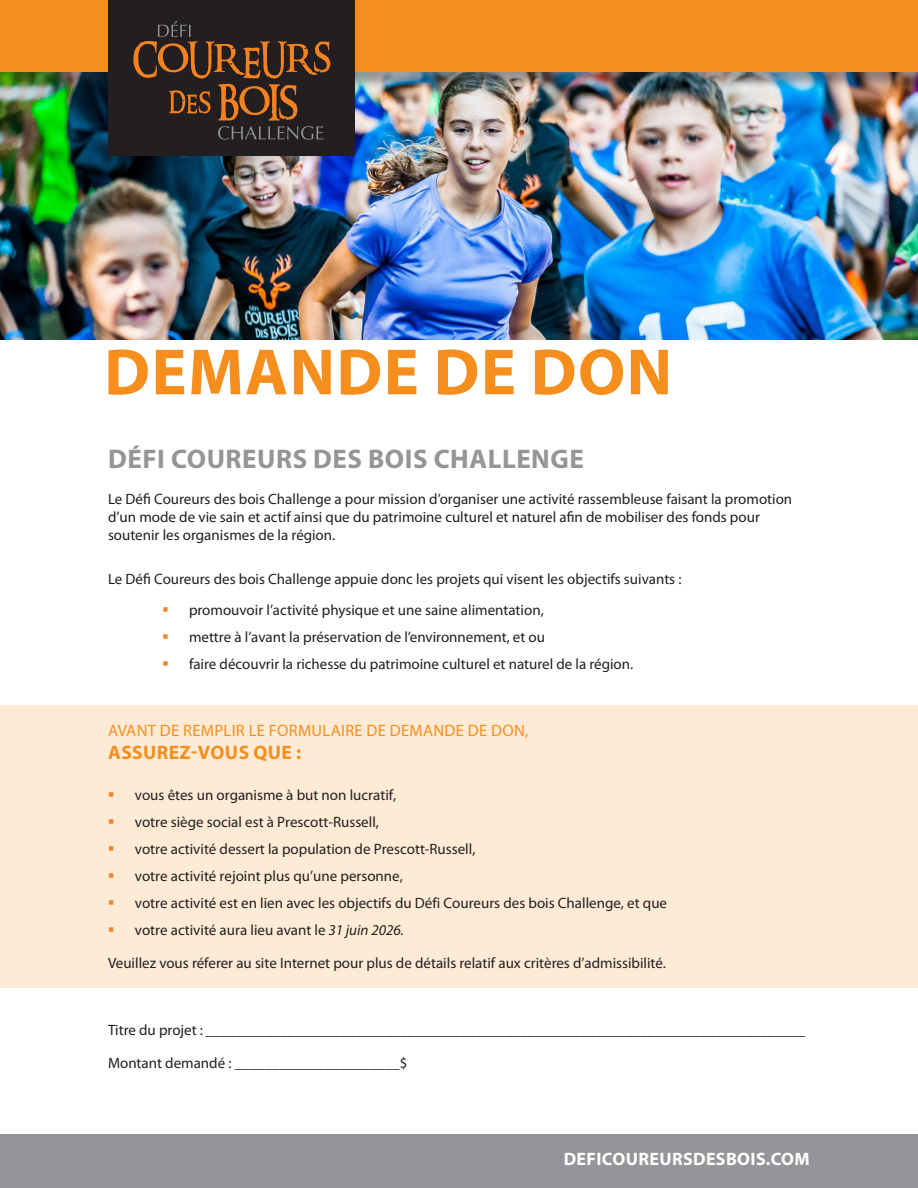
<style>
.page{position:relative;width:918px;height:1188px;background:#fff}
.page>*{position:absolute;margin:0;border:0;box-sizing:border-box;transform-origin:0 0}
.Body_text_2{font:700 66px "Myriad Pro";letter-spacing:.02em;color:#f68e1e}
.Subtitle{font:700 27px "Myriad Pro";letter-spacing:.02em;color:#939598}
.Subtitle-2{font:700 19.5px "Myriad Pro";letter-spacing:.02em;color:#f68e1e}
.Body_text_2-2{font:700 18px "Myriad Pro";letter-spacing:.02em;color:#fff}
.Subtitle-3{font:16.5px "Myriad Pro";letter-spacing:.02em;color:#f68e1e}
.Subtitle-4{font:15px/18px "Myriad Pro";color:#231f20}
.Body_formulaire{font:15px "Myriad Pro";color:#231f20}
.Bulleted_text{font:15px "Myriad Pro";color:#231f20}
.Body_text_2-3{font:15px "Myriad Pro";color:#231f20}
.s1{color:#f58427}
.s2{font-style:italic}
</style>
<div class="page">
<div style="left:0;top:706px;width:918px;height:282px;background:#feebd6"></div>
<img style="left:0;top:71px;width:918px;height:268px">
<div style="left:2px;top:2px;width:916px;height:88px;background:#231f20;opacity:.4"></div>
<div style="left:0;top:0;width:918px;height:71px;background:#f68e1e"></div>
<div style="left:108px;top:0;width:246px;height:156px;background:#231f20"></div>
<svg style="left:133px;top:21px;width:197px;height:119px"></svg>
<div style="left:0;top:1134px;width:918px;height:54px;background:#939598"></div>
<p class="Body_text_2" style="left:104px;top:329px;width:569px">DEMANDE DE DON</p>
<p class="Subtitle" style="left:108px;top:442px;width:477px">DÉFI COUREURS DES BOIS CHALLENGE</p>
<p class="Subtitle-4" style="left:108px;top:490px;width:686px">Le Défi Coureurs des bois Challenge a pour mission d’organiser une activité rassembleuse faisant la promotion d’un mode de vie sain et actif ainsi que du patrimoine culturel et naturel afin de mobiliser des fonds pour soutenir les organismes de la région.</p>
<p class="Body_text_2-3" style="left:108px;top:570px;width:575px">Le Défi Coureurs des bois Challenge appuie donc les projets qui visent les objectifs suivants :</p>
<p class="Subtitle-4" style="left:162px;top:601px;width:383px"><span class="s1">▪</span> promouvoir l’activité physique et une saine alimentation,</p>
<p class="Subtitle-4" style="left:162px;top:628px;width:385px"><span class="s1">▪</span> mettre à l’avant la préservation de l’environnement, et ou</p>
<p class="Subtitle-4" style="left:162px;top:655px;width:473px"><span class="s1">▪</span> faire découvrir la richesse du patrimoine culturel et naturel de la région.</p>
<p class="Subtitle-3" style="left:108px;top:720px;width:422px">AVANT DE REMPLIR LE FORMULAIRE DE DEMANDE DE DON,</p>
<p class="Subtitle-2" style="left:108px;top:740px;width:195px">ASSUREZ-VOUS QUE :</p>
<p class="Subtitle-4" style="left:108px;top:786px;width:290px"><span class="s1">▪</span> vous êtes un organisme à but non lucratif,</p>
<p class="Subtitle-4" style="left:108px;top:813px;width:273px"><span class="s1">▪</span> votre siège social est à Prescott-Russell,</p>
<p class="Subtitle-4" style="left:108px;top:840px;width:369px"><span class="s1">▪</span> votre activité dessert la population de Prescott-Russell,</p>
<p class="Subtitle-4" style="left:108px;top:867px;width:297px"><span class="s1">▪</span> votre activité rejoint plus qu’une personne,</p>
<p class="Subtitle-4" style="left:108px;top:894px;width:561px"><span class="s1">▪</span> votre activité est en lien avec les objectifs du Défi Coureurs des bois Challenge, et que</p>
<p class="Subtitle-4" style="left:108px;top:921px;width:298px"><span class="s1">▪</span> votre activité aura lieu avant le <span class="s2">31 juin 2026.</span></p>
<p class="Bulleted_text" style="left:108px;top:954px;width:559px">Veuillez vous réferer au site Internet pour plus de détails relatif aux critères d’admissibilité.</p>
<p class="Body_formulaire" style="left:108px;top:1021px;width:699px">Titre du projet : ________________________________________________________________________________</p>
<p class="Body_formulaire" style="left:108px;top:1054px;width:301px">Montant demandé : ______________________$</p>
<p class="Body_text_2-2" style="left:564px;top:1147px;width:248px">DEFICOUREURSDESBOIS.COM</p>
</div>
